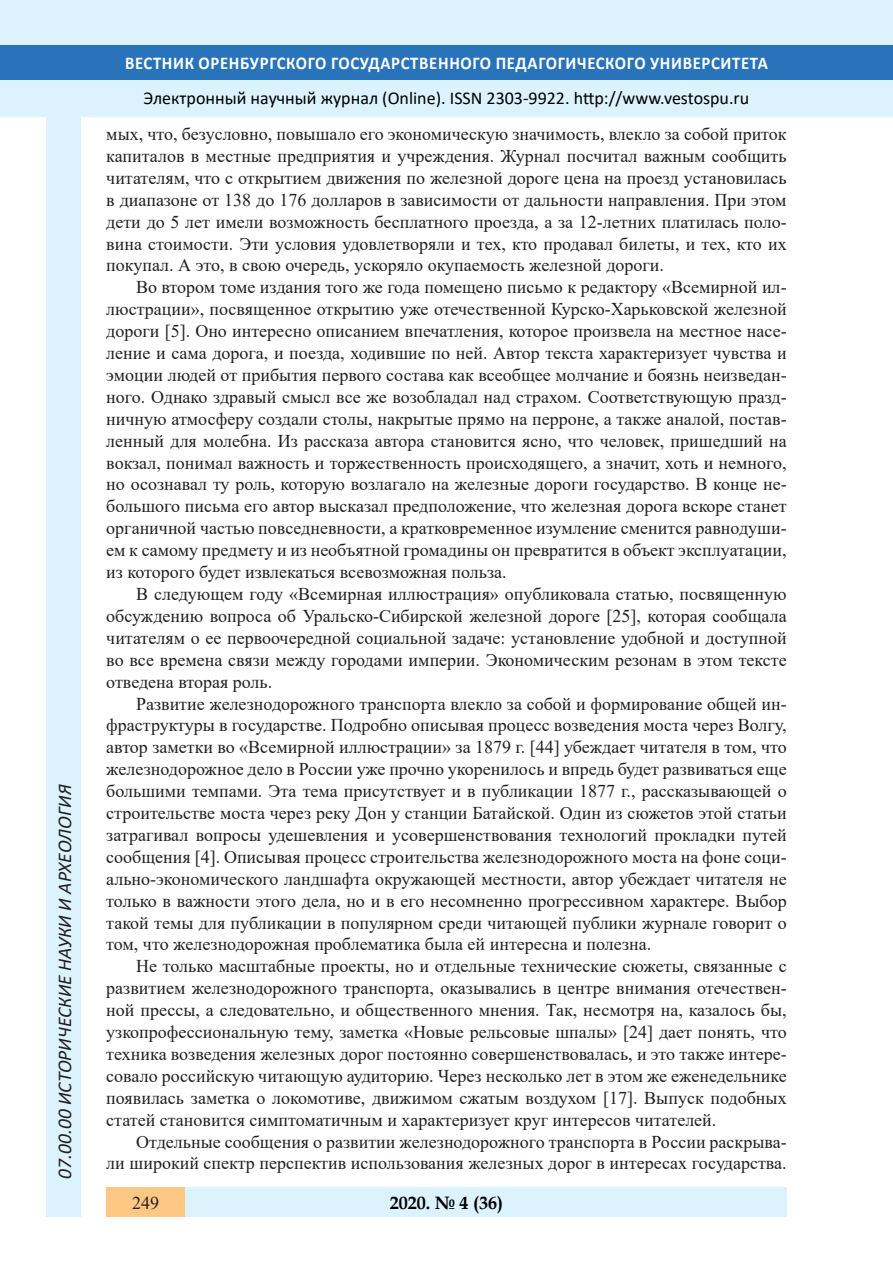
<style>
.page{position:relative;width:893px;height:1263px;background:#fff}
.page>*{position:absolute;margin:0;border:0;box-sizing:border-box;transform-origin:0 0}
.t1{font:italic 19.5px "Calibri";color:#231f20}
.Стиль2{font:18px/21.9px "Times New Roman";color:#231f20;text-align:justify}
.t2{font:18px "Calibri";color:#000}
.t3{font:700 18px "Calibri";letter-spacing:.04em;color:#fff;scale:.93 1}
.t4{font:700 18px "Book Antiqua";color:#000}
</style>
<div class="page">
<div style="left:0;top:0;width:893px;height:116px;background:#dcf2fc"></div>
<div style="left:0;top:45px;width:893px;height:34px;background:#2873ba"></div>
<div style="left:47px;top:116px;width:34px;height:1101px;background:#dcf2fc"></div>
<div style="left:106px;top:1188px;width:681px;height:29px;background:#dcf2fc"></div>
<div style="left:106px;top:1188px;width:79px;height:29px;background:#fdc784"></div>
<p class="t1" style="left:51px;top:1179px;width:395px;rotate:-90deg">07.00.00 ИСТОРИЧЕСКИЕ НАУКИ И АРХЕОЛОГИЯ</p>
<p class="t1" style="left:51px;top:1105px;width:206px;rotate:-90deg">БИОЛОГИЧЕСКИЕ НАУКИ</p>
<p class="t1" style="left:51px;top:1169px;width:11px;rotate:-90deg">3</p>
<p class="t3" style="left:125px;top:50px;width:693px">ВЕСТНИК ОРЕНБУРГСКОГО ГОСУДАРСТВЕННОГО ПЕДАГОГИЧЕСКОГО УНИВЕРСИТЕТА</p>
<p class="t2" style="left:144px;top:85px;width:607px">Электронный научный журнал (Online). ISSN 2303-9922. http://www.vestospu.ru</p>
<p class="t2" style="left:583px;top:85px;width:13px">t</p>
<p class="t2" style="left:583px;top:85px;width:13px">t</p>
<p class="Стиль2" style="left:106px;top:122px;width:682px">мых, что, безусловно, повышало его экономическую значимость, влекло за собой приток капиталов в местные предприятия и учреждения. Журнал посчитал важным сообщить читателям, что с открытием движения по железной дороге цена на проезд установилась в диапазоне от 138 до 176 долларов в зависимости от дальности направления. При этом дети до 5 лет имели возможность бесплатного проезда, а за 12-летних платилась поло&shy;вина стоимости. Эти условия удовлетворяли и тех, кто продавал билеты, и тех, кто их покупал. А это, в свою очередь, ускоряло окупаемость железной дороги.</p>
<p class="Стиль2" style="left:106px;top:276px;width:682px;text-indent:30px">Во втором томе издания того же года помещено письмо к редактору «Всемирной ил&shy;люстрации», посвященное открытию уже отечественной Курско-Харьковской железной дороги [5]. Оно интересно описанием впечатления, которое произвела на местное насе&shy;ление и сама дорога, и поезда, ходившие по ней. Автор текста характеризует чувства и эмоции людей от прибытия первого состава как всеобщее молчание и боязнь неизведан&shy;ного. Однако здравый смысл все же возобладал над страхом. Соответствующую празд&shy;ничную атмосферу создали столы, накрытые прямо на перроне, а также аналой, постав&shy;ленный для молебна. Из рассказа автора становится ясно, что человек, пришедший на вокзал, понимал важность и торжественность происходящего, а значит, хоть и немного, но осознавал ту роль, которую возлагало на железные дороги государство. В конце не&shy;большого письма его автор высказал предположение, что железная дорога вскоре станет органичной частью повседневности, а кратковременное изумление сменится равнодуши&shy;ем к самому предмету и из необъятной громадины он превратится в объект эксплуатации, из которого будет извлекаться всевозможная польза.</p>
<p class="Стиль2" style="left:106px;top:582px;width:682px;text-indent:30px">В следующем году «Всемирная иллюстрация» опубликовала статью, посвященную обсуждению вопроса об Уральско-Сибирской железной дороге [25], которая сообщала читателям о ее первоочередной социальной задаче: установление удобной и доступной во все времена связи между городами империи. Экономическим резонам в этом тексте отведена вторая роль.</p>
<p class="Стиль2" style="left:106px;top:692px;width:682px;text-indent:30px">Развитие железнодорожного транспорта влекло за собой и формирование общей ин&shy;фраструктуры в государстве. Подробно описывая процесс возведения моста через Волгу, автор заметки во «Всемирной иллюстрации» за 1879 г. [44] убеждает читателя в том, что железнодорожное дело в России уже прочно укоренилось и впредь будет развиваться еще большими темпами. Эта тема присутствует и в публикации 1877 г., рассказывающей о строительстве моста через реку Дон у станции Батайской. Один из сюжетов этой статьи затрагивал вопросы удешевления и усовершенствования технологий прокладки путей сообщения [4]. Описывая процесс строительства железнодорожного моста на фоне соци&shy;ально-экономического ландшафта окружающей местности, автор убеждает читателя не только в важности этого дела, но и в его несомненно прогрессивном характере. Выбор такой темы для публикации в популярном среди читающей публики журнале говорит о том, что железнодорожная проблематика была ей интересна и полезна.</p>
<p class="Стиль2" style="left:106px;top:955px;width:682px;text-indent:30px">Не только масштабные проекты, но и отдельные технические сюжеты, связанные с развитием железнодорожного транспорта, оказывались в центре внимания отечествен&shy;ной прессы, а следовательно, и общественного мнения. Так, несмотря на, казалось бы, узкопрофессиональную тему, заметка «Новые рельсовые шпалы» [24] дает понять, что техника возведения железных дорог постоянно совершенствовалась, и это также интере&shy;совало российскую читающую аудиторию. Через несколько лет в этом же еженедельнике появилась заметка о локомотиве, движимом сжатым воздухом [17]. Выпуск подобных статей становится симптоматичным и характеризует круг интересов читателей.</p>
<p class="Стиль2" style="left:106px;top:1130px;width:682px;text-align:right">Отдельные сообщения о развитии железнодорожного транспорта в России раскрыва-<br>ли широкий спектр перспектив использования железных дорог в интересах государства.</p>
<p class="t4" style="left:390px;top:1190px;width:115px">2020. № 4 (36)</p>
<p class="Стиль2" style="left:132px;top:1191px;width:28px">249</p>
<p class="t4" style="left:460px;top:1190px;width:10px">2</p>
<p class="t4" style="left:408px;top:1190px;width:19px">18</p>
<p class="t4" style="left:460px;top:1190px;width:39px">1 25</p>
</div>
